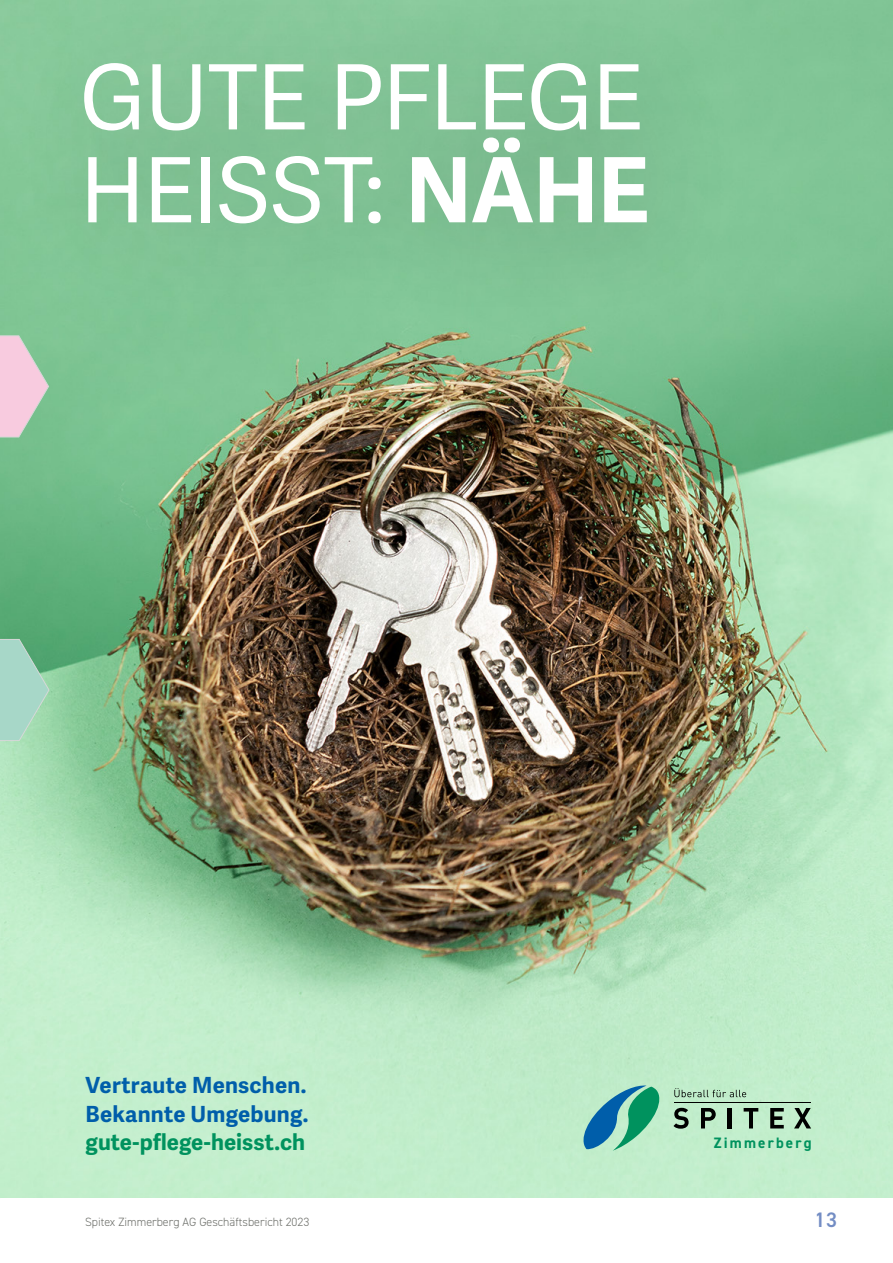
<style>
.page{position:relative;width:893px;height:1263px;background:#fff}
.page>*{position:absolute;margin:0;border:0;box-sizing:border-box;transform-origin:0 0}
.t1{font:90px/92.8px "Adelle Sans";letter-spacing:-.02em;color:#fff}
.t2{font:700 22.2px/28.3px "Adelle Sans";letter-spacing:.01em;color:#005eaa}
.t3{font:700 22.2px "Adelle Sans";color:#00925e}
.t4{font:600 21px "DIN2014";color:#738dc4}
.t5{font:700 15.15px "DIN2014";letter-spacing:.145em;color:#00925e}
.t6{font:300 12px "DIN2014";color:#6e706b}
.s1{font-weight:700}
</style>
<div class="page">
<img style="left:0;top:0;width:893px;height:1198px">
<div style="left:0;top:0;width:750px;height:331px;background:#80c495"></div>
<svg style="left:580px;top:1085px;width:84px;height:66px;background:#6db9ad"></svg>
<svg style="left:673px;top:1108px;width:16px;height:21px"></svg>
<svg style="left:701px;top:1108px;width:15px;height:20px"></svg>
<hr style="left:728px;top:1108px;width:4px;height:20px;background:#000">
<svg style="left:744px;top:1108px;width:14px;height:20px"></svg>
<svg style="left:770px;top:1108px;width:14px;height:20px"></svg>
<svg style="left:794px;top:1108px;width:17px;height:20px"></svg>
<hr style="left:674px;top:1102px;width:137px;height:1px;background:#000">
<svg style="left:674px;top:1088px;width:72px;height:9px"></svg>
<svg style="left:0;top:335px;width:50px;height:406px;background:#8fc0a0"></svg>
<h1 class="t1" style="left:80px;top:54px;width:571px">GUTE PFLEGE<br>HEISST: <span class="s1">NÄHE</span></h1>
<h2 class="t2" style="left:86px;top:1072px;width:224px">Vertraute Menschen.<br>Bekannte Umgebung.</h2>
<h2 class="t3" style="left:86px;top:1129px;width:221px">gute-pflege-heisst.ch</h2>
<p class="t5" style="left:714px;top:1133px;width:99px">Zimmerberg</p>
<p class="t6" style="left:85px;top:1215px;width:226px">Spitex Zimmerberg AG Geschäftsbericht 2023</p>
<h3 class="t4" style="left:815px;top:1205px;width:24px">13</h3>
</div>
